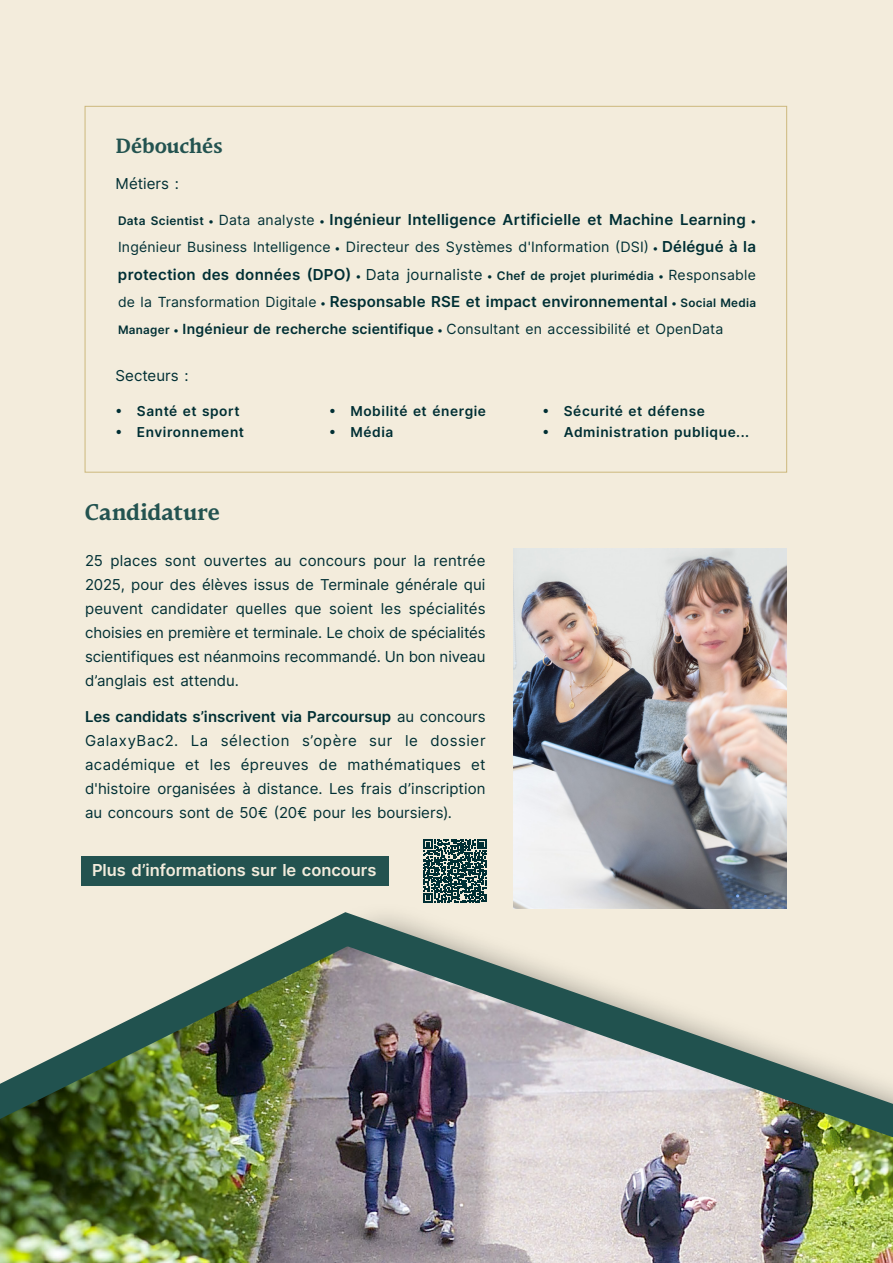
<style>
.page{position:relative;width:893px;height:1263px;background:#f3ecdc}
.page>*{position:absolute;margin:0;border:0;box-sizing:border-box;transform-origin:0 0}
.t1{font:700 21px "Oree";color:#235350}
.t2{font:700 19.2px "Oree";color:#235350}
.t3{font:600 16.5px "Inter";letter-spacing:-.005em;color:#f3ecdc}
.t4{font:15px/24px "Inter";color:#002f34;text-align:justify}
.t5{font:600 15px/27.2px "Inter";letter-spacing:.02em;color:#002f34}
.t6{font:14.25px "Inter";letter-spacing:.015em;color:#002f34}
.t7{font:13.95px "Inter";letter-spacing:.015em;color:#002f34}
.t8{font:600 13.65px "Inter";letter-spacing:.04em;color:#002f34}
.s1{font-size:11.85px}
.s2{font-size:10.8px}
.s3{font-weight:400;font-size:13.95px}
.s4{font-size:13.95px}
.s5{font-weight:600;font-size:10.8px}
.s6{font-weight:600;font-size:15px}
.s7{font-weight:400}
.s8{font-size:11.7px}
.s9{font-weight:600;font-size:11.7px}
.s10{font-weight:600}
</style>
<div class="page">
<img style="left:0;top:908px;width:893px;height:355px">
<svg style="left:423px;top:839px;width:64px;height:64px"></svg>
<div style="left:81px;top:857px;width:307px;height:29px;background:#235350"></div>
<img style="left:513px;top:548px;width:274px;height:360px">
<p class="t2" style="left:116px;top:133px;width:108px">Débouchés</p>
<p class="t4" style="left:116px;top:171px;width:65px">Métiers :</p>
<p class="t5" style="left:118px;top:206px;width:640px"><span class="s1">Data Scientist</span> <span class="s2">•</span> <span class="s3">Data analyste</span> <span class="s2">•</span> Ingénieur Intelligence Artificielle et Machine Learning <span class="s2">•</span></p>
<p class="t6" style="left:118px;top:237px;width:640px"><span class="s4">Ingénieur Business Intelligence</span> <span class="s5">•</span> Directeur des Systèmes d'Information (DSI) <span class="s5">•</span> <span class="s6">Délégué à la</span></p>
<p class="t5" style="left:118px;top:260px;width:640px">protection des données (DPO) <span class="s2">•</span> <span class="s7">Data journaliste</span> <span class="s2">•</span> <span class="s1">Chef de projet plurimédia</span> <span class="s2">•</span> <span class="s3">Responsable de la Transformation Digitale</span> <span class="s2">•</span> Responsable RSE et impact environnemental <span class="s2">•</span> <span class="s8">Social Media</span></p>
<p class="t7" style="left:118px;top:319px;width:607px"><span class="s9">Manager</span> <span class="s5">•</span> <span class="s10">Ingénieur de recherche scientifique</span> <span class="s5">•</span> Consultant en accessibilité et OpenData</p>
<p class="t4" style="left:116px;top:363px;width:74px">Secteurs :</p>
<p class="t8" style="left:116px;top:401px;width:125px">• Santé et sport</p>
<p class="t8" style="left:116px;top:423px;width:130px">• Environnement</p>
<p class="t8" style="left:329px;top:401px;width:158px">• Mobilité et énergie</p>
<p class="t8" style="left:329px;top:423px;width:66px">• Média</p>
<h1 class="t1" style="left:85px;top:498px;width:137px">Candidature</h1>
<p class="t4" style="left:85px;top:548px;width:402px">25 places sont ouvertes au concours pour la rentrée 2025, pour des élèves issus de Terminale générale qui peuvent candidater quelles que soient les spécialités choisies en première et terminale. Le choix de spécialités scientifiques est néanmoins recommandé. Un bon niveau d’anglais est attendu.</p>
<p class="t4" style="left:85px;top:704px;width:402px"><span class="s10">Les candidats s’inscrivent via Parcoursup</span> au concours GalaxyBac2. La sélection s’opère sur le dossier académique et les épreuves de mathématiques et d'histoire organisées à distance. Les frais d’inscription au concours sont de 50€ (20€ pour les boursiers).</p>
<p class="t3" style="left:92px;top:858px;width:286px">Plus d’informations sur le concours</p>
<p class="t8" style="left:543px;top:401px;width:164px">• Sécurité et défense</p>
<p class="t8" style="left:543px;top:423px;width:208px">• Administration publique...</p>
</div>
